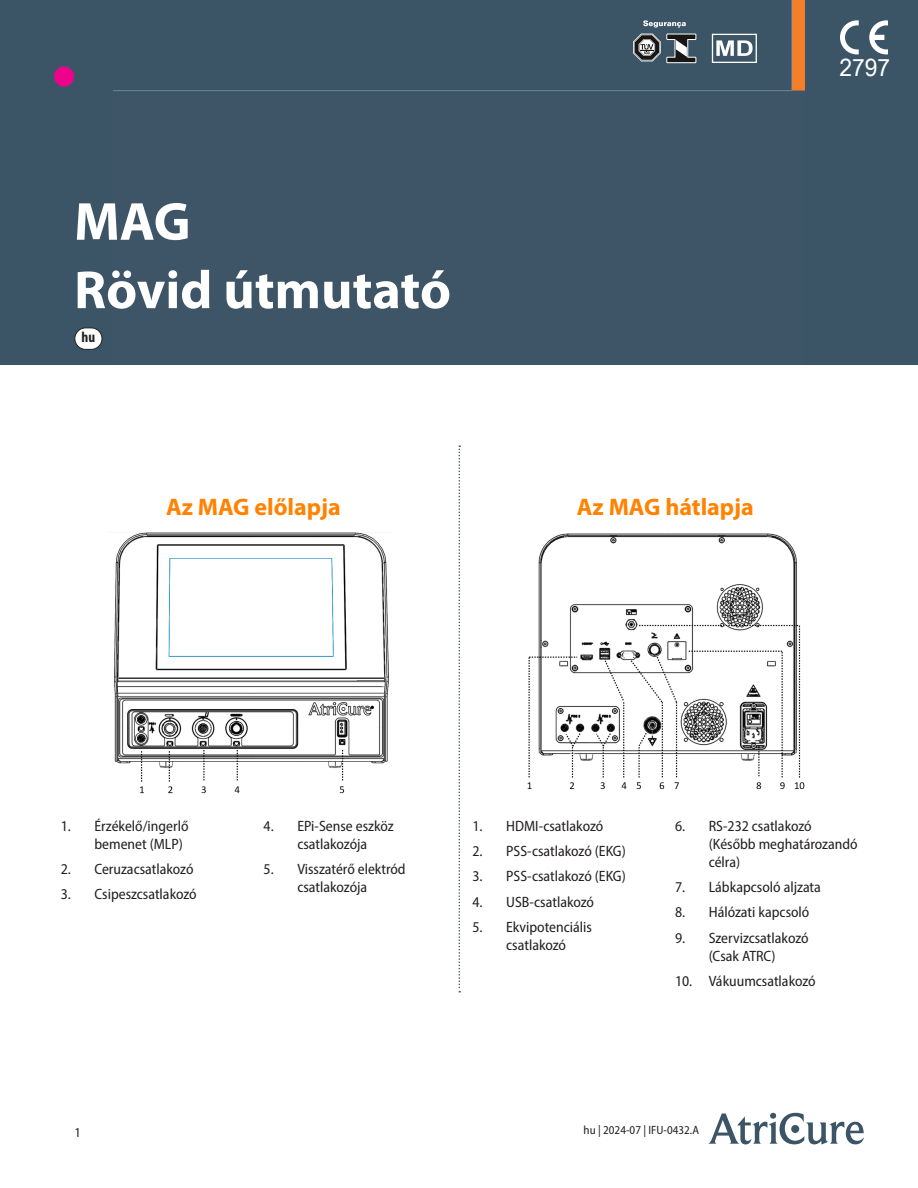
<style>
.page{position:relative;width:918px;height:1188px;background:#fff}
.page>*{position:absolute;margin:0;border:0;box-sizing:border-box;transform-origin:0 0}
.Cover_Title{font:700 54px "Myriad Pro";color:#fff}
.Colored_Product_Header{font:700 24px "Myriad Pro";color:#ff8200}
.t1{font:23.85px "Arial Narrow";color:#fff;scale:1.17 1}
.t2{font:semi-condensed 15px/18px "Myriad Pro";color:#231f20;text-align:center}
.Language_Code{font:700 condensed 15px "Myriad Pro";color:#231f20}
.t3{font:semi-condensed 13.5px "Myriad Pro";color:#231f20}
.t4{font:semi-condensed 12px "Myriad Pro";color:#231f20}
</style>
<div class="page">
<svg style="left:708px;top:1113px;width:156px;height:32px"></svg>
<div style="left:0;top:0;width:918px;height:364px;background:#3b5566"></div>
<img style="left:114px;top:0;width:690px;height:91px">
<svg style="left:459px;top:446px;width:1px;height:547px"></svg>
<img style="left:114px;top:533px;width:275px;height:261px">
<img style="left:527px;top:533px;width:278px;height:257px">
<div style="left:54px;top:66px;width:20px;height:21px;background:#ed028c;border-radius:50%"></div>
<div style="left:75px;top:328px;width:27px;height:21px;background:#fff;border-radius:11px"></div>
<div style="left:74px;top:328px;width:28px;height:22px;border:1px solid #231f20;border-radius:11px"></div>
<svg style="left:840px;top:20px;width:19px;height:34px"></svg>
<svg style="left:869px;top:20px;width:19px;height:34px"></svg>
<svg style="left:712px;top:34px;width:45px;height:29px"></svg>
<svg style="left:633px;top:20px;width:64px;height:43px"></svg>
<p class="Cover_Title" style="left:74px;top:186px;width:118px">MAG</p>
<p class="Cover_Title" style="left:74px;top:255px;width:379px">Rövid útmutató</p>
<p class="Language_Code" style="left:82px;top:328px;width:15px">hu</p>
<p class="Colored_Product_Header" style="left:166px;top:491px;width:176px">Az MAG előlapja</p>
<p class="Colored_Product_Header" style="left:577px;top:491px;width:179px">Az MAG hátlapja</p>
<h3 class="t1" style="left:839px;top:50px;width:45px">2797</h3>
<p class="t2" style="left:94px;top:817px;width:96px;text-align:left;text-indent:-34px">1. Érzékelő/ingerlő bemenet (MLP)</p>
<p class="t2" style="left:61px;top:860px;width:134px">2. Ceruzacsatlakozó</p>
<p class="t2" style="left:61px;top:885px;width:138px">3. Csipeszcsatlakozó</p>
<p class="t2" style="left:264px;top:817px;width:132px">4. EPi-Sense eszköz csatlakozója</p>
<p class="t2" style="left:264px;top:860px;width:143px">5. Visszatérő elektród csatlakozója</p>
<p class="t2" style="left:472px;top:817px;width:132px">1. HDMI-csatlakozó</p>
<p class="t2" style="left:472px;top:842px;width:155px">2. PSS-csatlakozó (EKG)</p>
<p class="t2" style="left:472px;top:867px;width:155px">3. PSS-csatlakozó (EKG)</p>
<p class="t2" style="left:472px;top:892px;width:123px">4. USB-csatlakozó</p>
<p class="t2" style="left:472px;top:918px;width:121px">5. Ekvipotenciális csatlakozó</p>
<p class="t2" style="left:709px;top:817px;width:150px;text-align:left;text-indent:-34px">6. RS-232 csatlakozó (Később meghatározandó célra)</p>
<p class="t2" style="left:675px;top:878px;width:147px">7. Lábkapcsoló aljzata</p>
<p class="t2" style="left:675px;top:903px;width:136px">8. Hálózati kapcsoló</p>
<p class="t2" style="left:675px;top:928px;width:135px">9. Szervizcsatlakozó (Csak ATRC)</p>
<p class="t2" style="left:675px;top:972px;width:142px">10. Vákuumcsatlakozó</p>
<p class="t3" style="left:75px;top:1125px;width:8px">1</p>
<p class="t4" style="left:584px;top:1123px;width:117px">hu | 2024-07 | IFU-0432.A</p>
</div>
